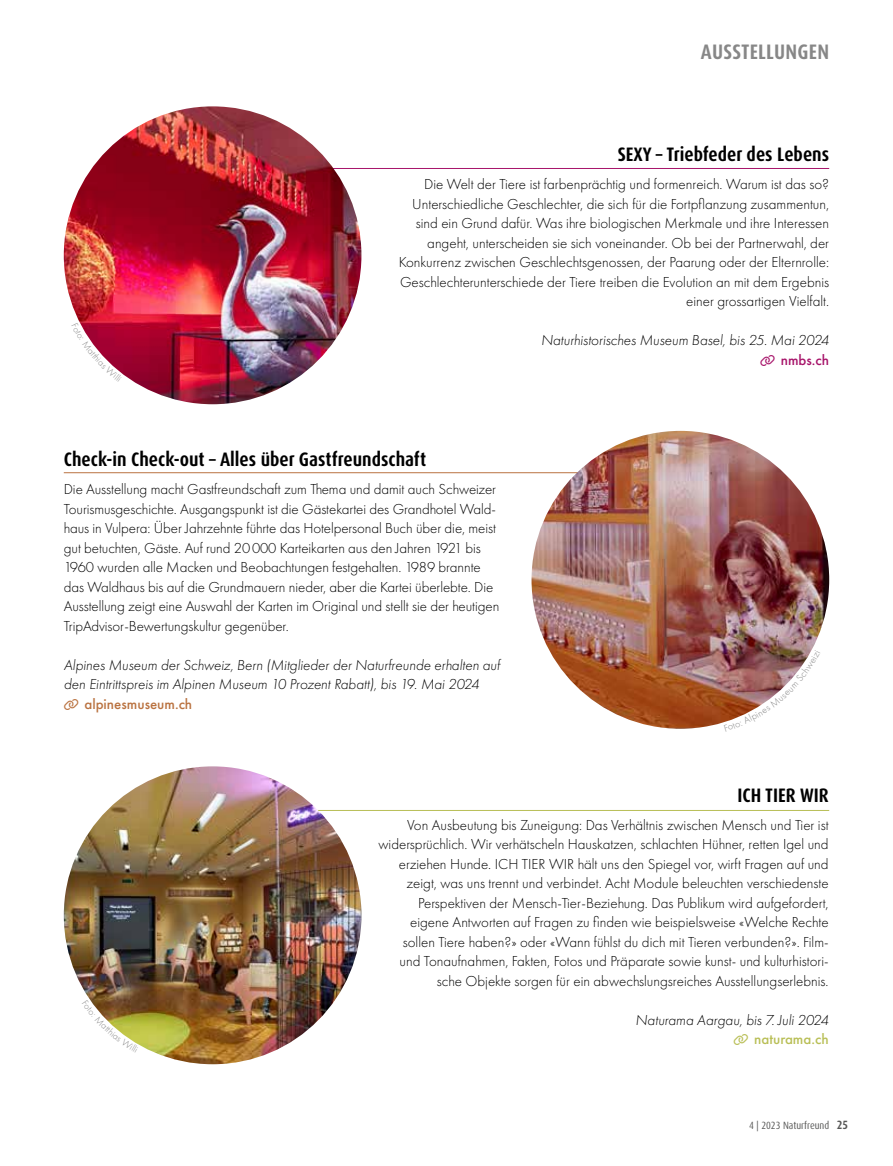
<style>
.page{position:relative;width:893px;height:1166px;background:#fff}
.page>*{position:absolute;margin:0;border:0;box-sizing:border-box;transform-origin:0 0}
.t1{font:700 condensed 21px "Dax OT";letter-spacing:.01em;color:#878787}
.t2{font:700 condensed 19.5px "Dax OT";color:#000}
.t3{font:300 15px/19.5px "Futura PT";color:#000;text-align:right}
.t4{font:italic 300 15px/19.5px "Futura PT";color:#000}
.t5{font:500 15px "Futura PT";color:#ba7341}
.t6{font:500 15px "Futura PT";color:#b9bf57}
.t7{font:500 15px "Futura PT";color:#a7146a}
.t8{font:condensed 10.5px "Dax OT";color:#575756}
.s1{font-weight:700;font-size:12px}
</style>
<div class="page">
<hr style="left:196px;top:168px;width:633px;height:1px;background:#a7146a">
<img style="left:64px;top:106px;width:297px;height:298px;border-radius:149px">
<hr style="left:64px;top:472px;width:618px;height:1px;background:#ba7341">
<img style="left:531px;top:431px;width:298px;height:297px;border-radius:149px">
<hr style="left:269px;top:809px;width:560px;height:1px;background:#b9bf57">
<img style="left:64px;top:766px;width:297px;height:297px;border-radius:149px">
<svg style="left:80px;top:323px;width:42px;height:51px"></svg>
<img style="left:724px;top:650px;width:88px;height:72px">
<svg style="left:89px;top:999px;width:49px;height:45px"></svg>
<h1 class="t1" style="left:701px;top:38px;width:130px">AUSSTELLUNGEN</h1>
<h2 class="t2" style="left:618px;top:142px;width:213px">SEXY – Triebfeder des Lebens</h2>
<p class="t3" style="left:399px;top:174px;width:432px">Die Welt der Tiere ist farbenprächtig und formenreich. Warum ist das so?<br>Unterschiedliche Geschlechter, die sich für die Fortpflanzung zusammentun, sind ein Grund dafür. Was ihre biologischen Merkmale und ihre Interessen angeht, unterscheiden sie sich voneinander. Ob bei der Partnerwahl, der Konkurrenz zwischen Geschlechtsgenossen, der Paarung oder der Elternrolle:<br>Geschlechterunterschiede der Tiere treiben die Evolution an mit dem Ergebnis einer grossartigen Vielfalt.</p>
<p class="t4" style="left:541px;top:330px;width:290px">Naturhistorisches Museum Basel, bis 25. Mai 2024</p>
<p class="t7" style="left:781px;top:350px;width:50px">nmbs.ch</p>
<h2 class="t2" style="left:64px;top:446px;width:364px">Check-in Check-out – Alles über Gastfreundschaft</h2>
<p class="t3" style="left:64px;top:479px;width:437px;text-align:left">Die Ausstellung macht Gastfreundschaft zum Thema und damit auch Schweizer Tourismusgeschichte. Ausgangspunkt ist die Gästekartei des Grandhotel Wald&shy;haus in Vulpera: Über Jahrzehnte führte das Hotelpersonal Buch über die, meist gut betuchten, Gäste. Auf rund 20000 Karteikarten aus den Jahren 1921 bis 1960 wurden alle Macken und Beobachtungen festgehalten. 1989 brannte das Waldhaus bis auf die Grundmauern nieder, aber die Kartei überlebte. Die Ausstellung zeigt eine Auswahl der Karten im Original und stellt sie der heutigen TripAdvisor-Bewertungskultur gegenüber.</p>
<p class="t4" style="left:64px;top:655px;width:438px">Alpines Museum der Schweiz, Bern (Mitglieder der Naturfreunde erhalten auf den Eintrittspreis im Alpinen Museum 10 Prozent Rabatt), bis 19. Mai 2024</p>
<p class="t5" style="left:84px;top:694px;width:109px">alpinesmuseum.ch</p>
<h2 class="t2" style="left:737px;top:782px;width:93px">ICH TIER WIR</h2>
<p class="t3" style="left:379px;top:814px;width:452px">Von Ausbeutung bis Zuneigung: Das Verhältnis zwischen Mensch und Tier ist widersprüchlich. Wir verhätscheln Hauskatzen, schlachten Hühner, retten Igel und erziehen Hunde. ICH TIER WIR hält uns den Spiegel vor, wirft Fragen auf und zeigt, was uns trennt und verbindet. Acht Module beleuchten verschiedenste Perspektiven der Mensch-Tier-Beziehung. Das Publikum wird aufgefordert, eigene Antworten auf Fragen zu finden wie beispielsweise «Welche Rechte sollen Tiere haben?» oder «Wann fühlst du dich mit Tieren verbunden?». Film&shy;und Tonaufnahmen, Fakten, Fotos und Präparate sowie kunst- und kulturhistori&shy;sche Objekte sorgen für ein abwechslungsreiches Ausstellungserlebnis.</p>
<p class="t4" style="left:636px;top:1009px;width:195px">Naturama Aargau, bis 7. Juli 2024</p>
<p class="t6" style="left:754px;top:1029px;width:76px">naturama.ch</p>
<p class="t8" style="left:749px;top:1118px;width:100px">4 | 2023 Naturfreund <span class="s1">25</span></p>
</div>
